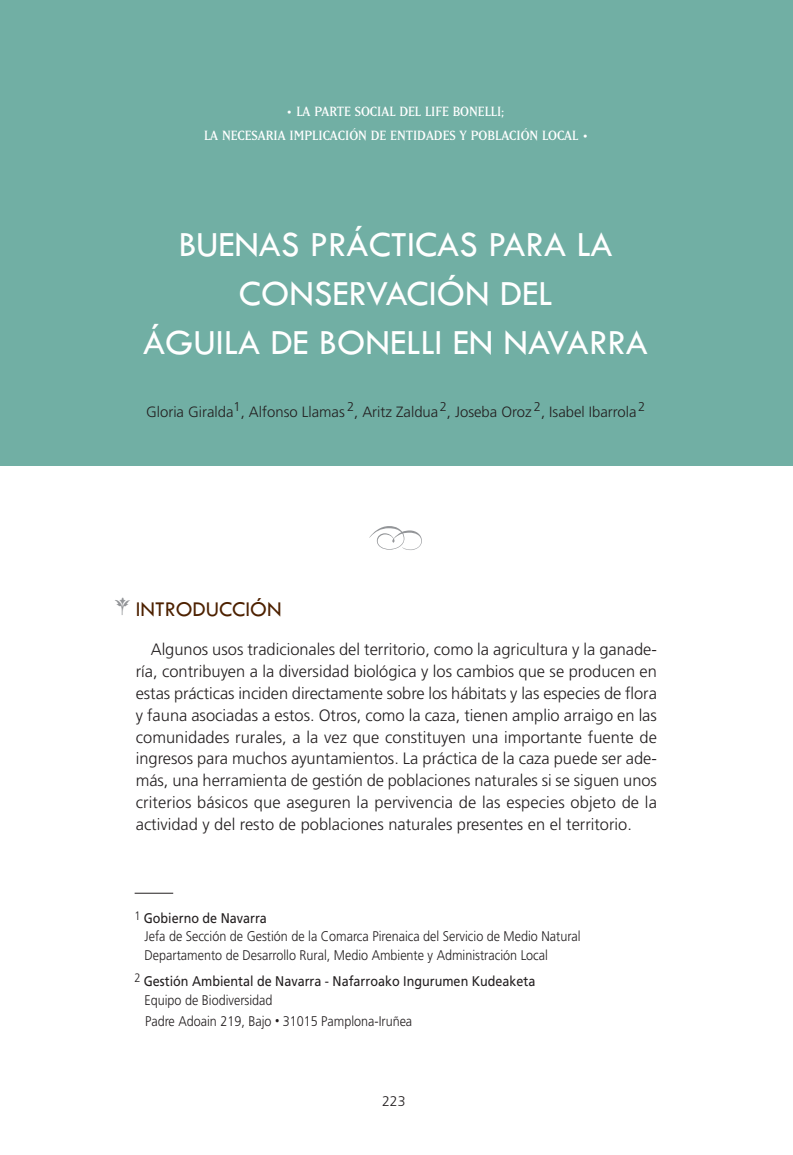
<style>
.page{position:relative;width:793px;height:1155px;background:#fff}
.page>*{position:absolute;margin:0;border:0;box-sizing:border-box;transform-origin:0 0}
.t1{font:500 40.25px "Fleurons";color:#939598}
.t2{font:36.75px/49px "Tw Cen";color:#fff;text-align:center}
.t3{font:21.88px "Tw Cen";color:#4d2100}
.t4{font:300 16.45px/21.9px "Frutiger";color:#231f20;text-align:justify}
.t5{font:15.75px/23.3px "Matrix Lining";color:#fff;text-align:center}
.t6{font:300 14.88px "Frutiger";color:#231f20}
.t7{font:300 14px/17.7px "Frutiger";color:#231f20;scale:.9 1}
.t8{font:300 14px "Frutiger";color:#231f20}
.s1{font-size:17.5px}
.s2{font-weight:400}
.s3{font-size:9.62px}
</style>
<div class="page">
<hr style="left:135px;top:893px;width:38px;height:1px;background:#231f20">
<div style="left:0;top:0;width:793px;height:466px;background:#71afa4"></div>
<p class="t5" style="left:204px;top:99px;width:385px"><span class="s1">•</span> LA PARTE SOCIAL DEL LIFE BONELLI;<br>LA NECESARIA IMPLICACIÓN DE ENTIDADES Y POBLACIÓN LOCAL <span class="s1">•</span></p>
<h2 class="t2" style="left:143px;top:219px;width:506px">BUENAS PRÁCTICAS PARA LA<br>CONSERVACIÓN DEL<br>ÁGUILA DE BONELLI EN NAVARRA</h2>
<p class="t6" style="left:146px;top:405px;width:500px">Gloria Giralda<sup>1</sup>, Alfonso Llamas <sup>2</sup>, Aritz Zaldua<sup>2</sup>, Joseba Oroz <sup>2</sup>, Isabel Ibarrola<sup>2</sup></p>
<h1 class="t1" style="left:102px;top:599px;width:41px">M</h1>
<h3 class="t3" style="left:136px;top:596px;width:147px">INTRODUCCIÓN</h3>
<p class="t4" style="left:136px;top:640px;width:522px;text-indent:15px">Algunos usos tradicionales del territorio, como la agricultura y la ganade&shy;ría, contribuyen a la diversidad biológica y los cambios que se producen en estas prácticas inciden directamente sobre los hábitats y las especies de flora y fauna asociadas a estos. Otros, como la caza, tienen amplio arraigo en las comunidades rurales, a la vez que constituyen una importante fuente de ingresos para muchos ayuntamientos. La práctica de la caza puede ser ade&shy;más, una herramienta de gestión de poblaciones naturales si se siguen unos criterios básicos que aseguren la pervivencia de las especies objeto de la actividad y del resto de poblaciones naturales presentes en el territorio.</p>
<p class="t7" style="left:144px;top:910px;width:486px;text-indent:-10px"><sup>1</sup> <span class="s2">Gobierno de Navarra<br></span>Jefa de Sección de Gestión de la Comarca Pirenaica del Servicio de Medio Natural</p>
<p class="t7" style="left:135px;top:943px;width:461px;line-height:25.9px;text-indent:10px">Departamento de Desarrollo Rural, Medio Ambiente y Administración Local<br><sup>2</sup> <span class="s2">Gestión Ambiental de Navarra - Nafarroako Ingurumen Kudeaketa</span></p>
<p class="t7" style="left:144px;top:991px;width:299px;line-height:20.7px">Equipo de Biodiversidad<br>Padre Adoain 219, Bajo <span class="s3">•</span> 31015 Pamplona-Iruñea</p>
<p class="t8" style="left:382px;top:1095px;width:25px">223</p>
</div>
